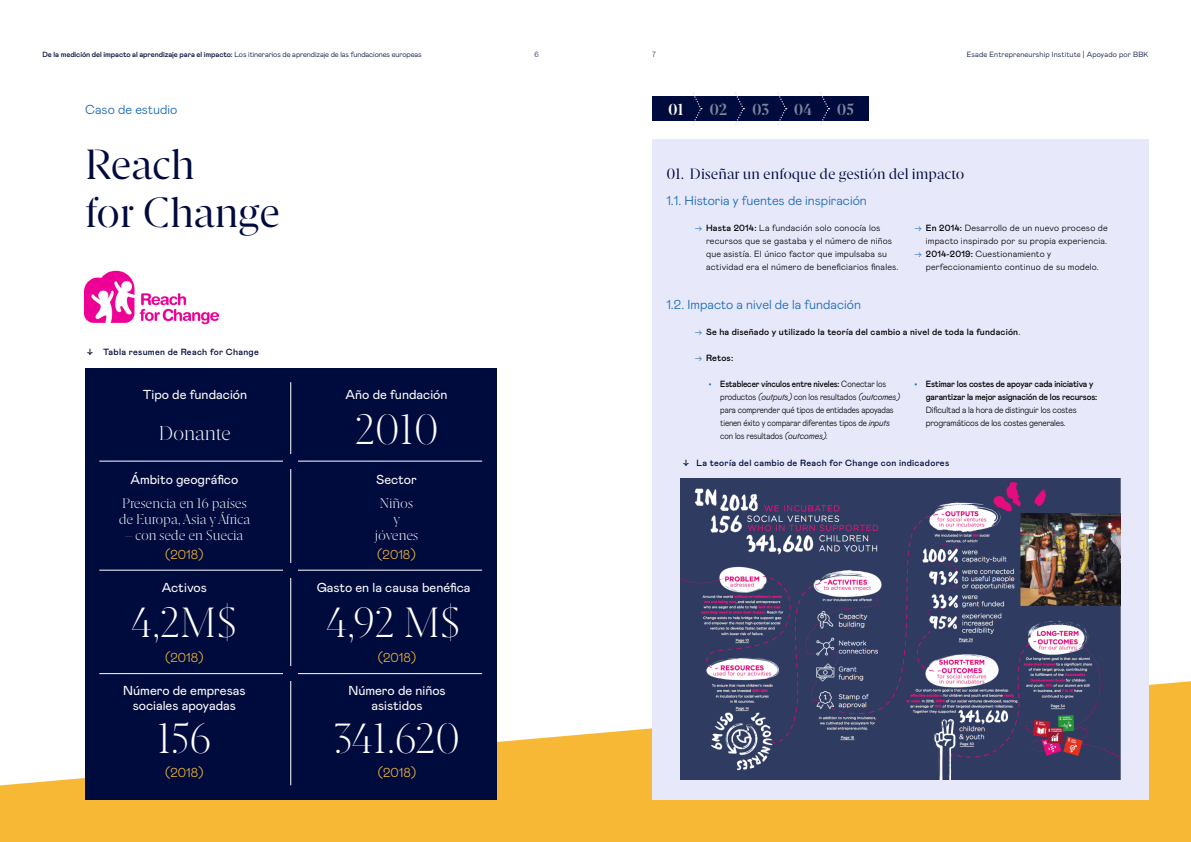
<style>
.page{position:relative;width:1191px;height:842px;background:#f7b935}
.page>*{position:absolute;margin:0;border:0;box-sizing:border-box;transform-origin:0 0}
.t1{font:300 42px "Esade";letter-spacing:-.01em;color:#fff}
.t2{font:42px/48px "Esade";letter-spacing:-.01em;color:#000b3d}
.t3{font:300 20px "Esade";letter-spacing:-.01em;color:#fff}
.t4{font:700 16px "Esade";color:#80859e}
.t5{font:700 16px "Esade";color:#fff}
.t6{font:15px "Esade";color:#000b3d}
.t7{font:300 14px/16px "Esade";letter-spacing:-.01em;color:#fff}
.t8{font:13px/15px "Mabry Pro";color:#fff;text-align:center}
.t9{font:300 13px "Mabry Pro";color:#1268b3}
.t10{font:300 13px "Mabry Pro";color:#f7b935}
.t11{font:300 9px/13px "Mabry Pro";letter-spacing:.015em;color:#000}
.t12{font:300 9px/13px "Mabry Pro";letter-spacing:-.015em;color:#000;scale:.9 1}
.t13{font:500 9px/13px "Mabry Pro";letter-spacing:-.02em;color:#000;scale:.95 1}
.t14{font:500 9px "Mabry Pro";letter-spacing:.03em;color:#000b3d}
.t15{font:300 9px/13px "Mabry Pro";letter-spacing:-.02em;color:#000;scale:.95 1}
.t16{font:500 9px "Mabry Pro";letter-spacing:.02em;color:#000}
.t17{font:500 9px "Mabry Pro";letter-spacing:-.02em;color:#000}
.t18{font:300 7.5px "Mabry Pro";letter-spacing:-.01em;color:#000b3d}
.t19{font:300 7.5px "Mabry Pro";letter-spacing:.02em;color:#000b3d}
.t20{font:300 7.5px "Mabry Pro";color:#152c55}
.s1{font-weight:500}
.s2{color:#1268b3}
.s3{font-weight:300;color:#1268b3}
.s4{font-weight:300}
.s5{font-style:italic}
</style>
<div class="page">
<div style="left:0;top:0;width:1191px;height:786px;background:#fff"></div>
<div style="left:71px;top:262px;width:150px;height:70px;background:#fff"></div>
<img style="left:85px;top:270px;width:133px;height:55px">
<div style="left:85px;top:368px;width:411px;height:431px;background:#000b3d"></div>
<hr style="left:290px;top:382px;width:1px;height:403px;background:#fff">
<hr style="left:99px;top:461px;width:383px;height:1px;background:#fff">
<hr style="left:99px;top:570px;width:383px;height:1px;background:#fff">
<hr style="left:99px;top:673px;width:383px;height:1px;background:#fff">
<div style="left:284px;top:455px;width:14px;height:14px;background:#000b3d"></div>
<div style="left:284px;top:563px;width:14px;height:14px;background:#000b3d"></div>
<div style="left:284px;top:666px;width:14px;height:14px;background:#000b3d"></div>
<div style="left:652px;top:96px;width:217px;height:25px;background:#000b3d"></div>
<svg style="left:691px;top:92px;width:11px;height:33px"></svg>
<svg style="left:734px;top:92px;width:10px;height:33px"></svg>
<svg style="left:776px;top:92px;width:11px;height:33px"></svg>
<svg style="left:819px;top:92px;width:10px;height:33px"></svg>
<div style="left:652px;top:139px;width:496px;height:660px;background:#e8e8fb"></div>
<img style="left:680px;top:479px;width:440px;height:300px">
<p class="t18" style="left:43px;top:49px;width:380px"><span class="s1">De la medición del impacto al aprendizaje para el impacto:</span> Los itinerarios de aprendizaje de las fundaciones europeas</p>
<p class="t20" style="left:534px;top:49px;width:6px">6</p>
<p class="t20" style="left:652px;top:49px;width:5px">7</p>
<p class="t19" style="left:966px;top:49px;width:183px">Esade Entrepreneurship Institute | Apoyado por BBK</p>
<h3 class="t9" style="left:85px;top:100px;width:94px">Caso de estudio</h3>
<h3 class="t5" style="left:668px;top:98px;width:17px">01</h3>
<h3 class="t4" style="left:709px;top:98px;width:19px">02</h3>
<h3 class="t4" style="left:752px;top:98px;width:19px">03</h3>
<h3 class="t4" style="left:794px;top:98px;width:20px">04</h3>
<h3 class="t4" style="left:837px;top:98px;width:19px">05</h3>
<h1 class="t2" style="left:85px;top:138px;width:196px">Reach<br>for Change</h1>
<h3 class="t6" style="left:666px;top:163px;width:299px">01. Diseñar un enfoque de gestión del impacto</h3>
<h3 class="t9" style="left:666px;top:191px;width:202px">1.1. Historia y fuentes de inspiración</h3>
<p class="t11" style="left:706px;top:221px;width:194px;text-indent:-11px"><span class="s2">→</span> <span class="s1">Hasta 2014:</span> La fundación solo conocía los recursos que se gastaba y el número de niños que asistía. El único factor que impulsaba su actividad era el número de beneficiarios finales.</p>
<p class="t11" style="left:914px;top:221px;width:195px;text-align:right"><span class="s2">→</span> <span class="s1">En 2014:</span> Desarrollo de un nuevo proceso de impacto inspirado por su propia experiencia.</p>
<p class="t11" style="left:926px;top:247px;width:174px;text-indent:-11px"><span class="s2">→</span> <span class="s1">2014-2019:</span> Cuestionamiento y perfeccionamiento continuo de su modelo.</p>
<p class="t14" style="left:87px;top:346px;width:173px">↓ Tabla resumen de Reach for Change</p>
<h3 class="t9" style="left:666px;top:295px;width:196px">1.2. Impacto a nivel de la fundación</h3>
<p class="t16" style="left:694px;top:325px;width:327px"><span class="s3">→</span> Se ha diseñado y utilizado la teoría del cambio a nivel de toda la fundación<span class="s4">.</span></p>
<p class="t17" style="left:694px;top:351px;width:40px"><span class="s3">→</span> Retos:</p>
<h3 class="t8" style="left:143px;top:386px;width:106px">Tipo de fundación</h3>
<h2 class="t3" style="left:159px;top:419px;width:74px">Donante</h2>
<h3 class="t8" style="left:346px;top:386px;width:103px">Año de fundación</h3>
<h1 class="t1" style="left:355px;top:400px;width:85px">2010</h1>
<p class="t12" style="left:720px;top:377px;width:201px;text-indent:-11px"><span class="s2">•</span> <span class="s1">Establecer vínculos entre niveles:</span> Conectar los productos <span class="s5">(outputs)</span> con los resultados <span class="s5">(outcomes) </span>para comprender qué tipos de entidades apoyadas tienen éxito y comparar diferentes tipos de <span class="s5">inputs </span>con los resultados <span class="s5">(outcomes).</span></p>
<p class="t13" style="left:926px;top:377px;width:182px;text-indent:-11px"><span class="s3">•</span> Estimar los costes de apoyar cada iniciativa y garantizar la mejor asignación de los recursos:</p>
<p class="t15" style="left:926px;top:403px;width:160px">Dificultad a la hora de distinguir los costes programáticos de los costes generales.</p>
<p class="t14" style="left:683px;top:457px;width:268px">↓ La teoría del cambio de Reach for Change con indicadores</p>
<h3 class="t8" style="left:130px;top:471px;width:109px">Ámbito geográfico</h3>
<h3 class="t8" style="left:376px;top:471px;width:42px">Sector</h3>
<h3 class="t7" style="left:119px;top:494px;width:133px">Presencia en 16 países de Europa, Asia y África</h3>
<h3 class="t7" style="left:125px;top:526px;width:119px">– con sede en Suecia</h3>
<h3 class="t10" style="left:165px;top:545px;width:40px">(2018)</h3>
<h3 class="t7" style="left:375px;top:494px;width:45px;text-align:center">Niños y jóvenes</h3>
<h3 class="t10" style="left:377px;top:545px;width:40px">(2018)</h3>
<h3 class="t8" style="left:162px;top:579px;width:47px">Activos</h3>
<h3 class="t8" style="left:317px;top:579px;width:155px">Gasto en la causa benéfica</h3>
<h1 class="t1" style="left:131px;top:593px;width:108px">4,2M$</h1>
<h3 class="t10" style="left:165px;top:648px;width:40px">(2018)</h3>
<h1 class="t1" style="left:326px;top:593px;width:137px">4,92 M$</h1>
<h3 class="t10" style="left:378px;top:648px;width:40px">(2018)</h3>
<h3 class="t8" style="left:123px;top:683px;width:124px">Número de empresas sociales apoyadas</h3>
<h3 class="t8" style="left:348px;top:683px;width:99px">Número de niños asistidos</h3>
<h1 class="t1" style="left:157px;top:708px;width:56px">156</h1>
<h3 class="t10" style="left:165px;top:764px;width:40px">(2018)</h3>
<h1 class="t1" style="left:334px;top:708px;width:128px">341.620</h1>
<h3 class="t10" style="left:378px;top:764px;width:40px">(2018)</h3>
</div>
